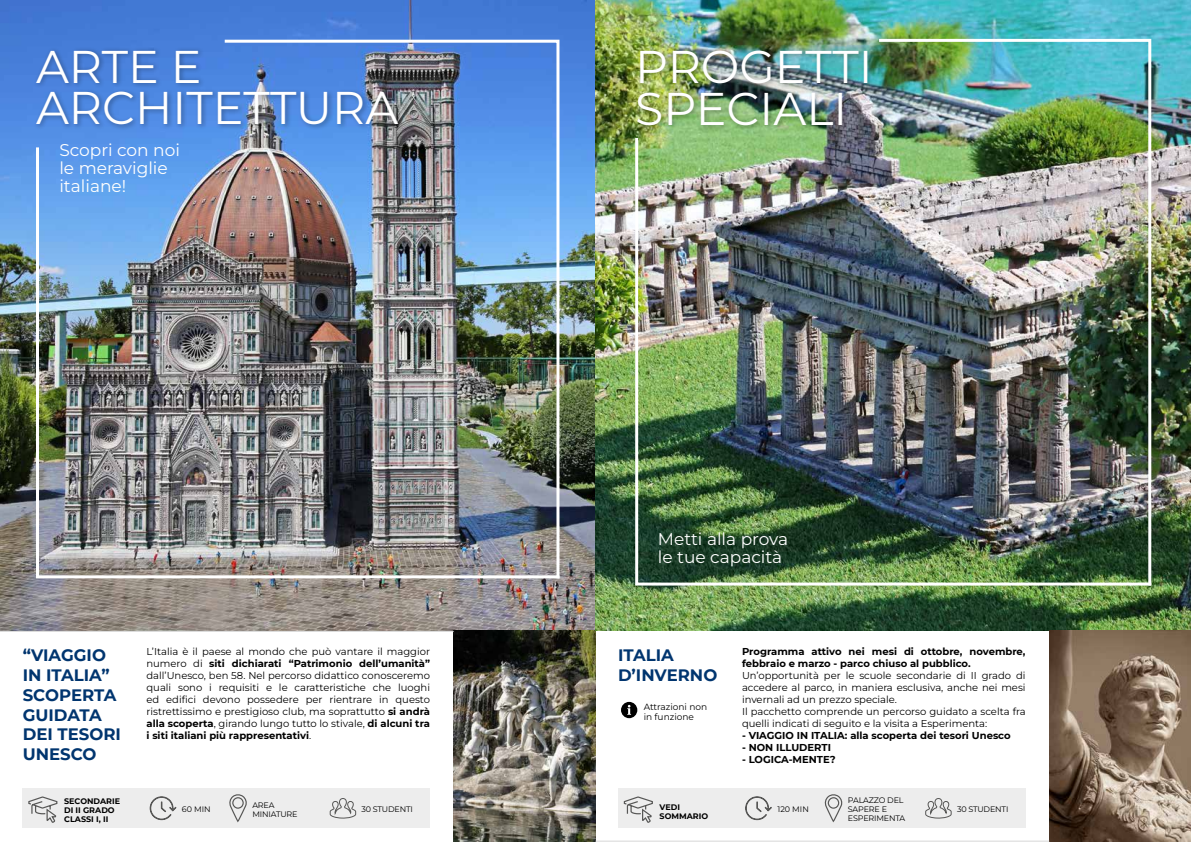
<style>
.page{position:relative;width:1191px;height:842px;background:#fff}
.page>*{position:absolute;margin:0;border:0;box-sizing:border-box;transform-origin:0 0}
.t1{font:45.9px/41.4px "Montserrat";color:#fff}
.t2{font:17px/18px "Montserrat";color:#fff}
.t3{font:700 16.5px/19.8px "Montserrat";color:#00356f}
.t4{font:10px/12px "Montserrat";color:#000;text-align:justify}
.t5{font:700 10px/12px "Montserrat";color:#000}
.t6{font:9px/10.8px "Montserrat";color:#000}
.t7{font:8px/9px "Montserrat";letter-spacing:-.02em;color:#000}
.t8{font:700 8px/9px "Montserrat";color:#000}
.s1{font-weight:700}
</style>
<div class="page">
<img style="left:0;top:0;width:595px;height:631px">
<img style="left:222px;top:38px;width:339px;height:543px">
<div style="left:33px;top:47px;width:371px;height:84px;background:#000;opacity:.33"></div>
<img style="left:34px;top:144px;width:528px;height:436px">
<img style="left:454px;top:631px;width:141px;height:210px">
<div style="left:23px;top:788px;width:407px;height:40px;background:#ededed"></div>
<svg style="left:28px;top:796px;width:30px;height:26px"></svg>
<svg style="left:149px;top:796px;width:28px;height:25px"></svg>
<svg style="left:229px;top:794px;width:18px;height:29px"></svg>
<svg style="left:329px;top:798px;width:28px;height:21px"></svg>
<img style="left:595px;top:0;width:596px;height:631px">
<img style="left:876px;top:37px;width:276px;height:551px">
<div style="left:634px;top:48px;width:240px;height:84px;background:#000;opacity:.33"></div>
<img style="left:633px;top:135px;width:521px;height:452px">
<img style="left:1049px;top:631px;width:142px;height:210px">
<div style="left:618px;top:788px;width:407px;height:40px;background:#ededed"></div>
<svg style="left:623px;top:796px;width:30px;height:26px"></svg>
<svg style="left:745px;top:796px;width:27px;height:25px"></svg>
<svg style="left:824px;top:794px;width:19px;height:29px"></svg>
<svg style="left:925px;top:798px;width:27px;height:21px"></svg>
<hr style="left:595px;top:841px;width:454px;height:1px;background:#d6d6d6">
<div style="left:621px;top:702px;width:16px;height:16px;background:#000;border-radius:50%"></div>
<svg style="left:627px;top:705px;width:4px;height:10px"></svg>
<hr style="left:0;top:631px;width:454px;height:1px;background:#d6d6d6">
<h1 class="t1" style="left:36px;top:44px;width:364px">ARTE E<br>ARCHITETTURA</h1>
<h2 class="t2" style="left:59px;top:140px;width:122px">Scopri con noi le meraviglie italiane!</h2>
<h3 class="t3" style="left:23px;top:644px;width:100px">“VIAGGIO<br>IN ITALIA”<br>SCOPERTA<br>GUIDATA<br>DEI TESORI<br>UNESCO</h3>
<p class="t4" style="left:146px;top:645px;width:285px">L’Italia è il paese al mondo che può vantare il maggior numero di <span class="s1">siti dichiarati “Patrimonio dell’umanità” </span>dall’Unesco, ben 58. Nel percorso didattico conosceremo quali sono i requisiti e le caratteristiche che luoghi ed edifici devono possedere per rientrare in questo ristrettissimo e prestigioso club, ma soprattutto <span class="s1">si andrà alla scoperta</span>, girando lungo tutto lo stivale, <span class="s1">di alcuni tra i siti italiani più rappresentativi</span>.</p>
<p class="t8" style="left:64px;top:796px;width:57px">SECONDARIE<br>DI II GRADO<br>CLASSI I, II</p>
<p class="t7" style="left:182px;top:804px;width:30px">60 MIN</p>
<p class="t7" style="left:252px;top:800px;width:47px">AREA<br>MINIATURE</p>
<p class="t7" style="left:361px;top:804px;width:53px">30 STUDENTI</p>
<h1 class="t1" style="left:635px;top:45px;width:239px">PROGETTI<br>SPECIALI</h1>
<h2 class="t2" style="left:658px;top:529px;width:132px">Metti alla prova le tue capacità</h2>
<h3 class="t3" style="left:618px;top:644px;width:101px">ITALIA<br>D’INVERNO</h3>
<p class="t5" style="left:742px;top:645px;width:285px">Programma attivo nei mesi di ottobre, novembre, febbraio e marzo - parco chiuso al pubblico.</p>
<p class="t4" style="left:742px;top:669px;width:285px;text-align:left">Un’opportunità per le scuole secondarie di II grado di accedere al parco, in maniera esclusiva, anche nei mesi invernali ad un prezzo speciale.<br>Il pacchetto comprende un percorso guidato a scelta fra quelli indicati di seguito e la visita a Esperimenta:</p>
<p class="t5" style="left:742px;top:729px;width:270px">- VIAGGIO IN ITALIA: alla scoperta dei tesori Unesco</p>
<p class="t5" style="left:742px;top:741px;width:90px">- NON ILLUDERTI</p>
<p class="t5" style="left:742px;top:753px;width:95px">- LOGICA-MENTE?</p>
<p class="t6" style="left:643px;top:701px;width:65px">Attrazioni non in funzione</p>
<p class="t7" style="left:777px;top:804px;width:33px">120 MIN</p>
<p class="t7" style="left:848px;top:795px;width:59px">PALAZZO DEL<br>SAPERE E<br>ESPERIMENTA</p>
<p class="t8" style="left:659px;top:802px;width:22px">VEDI</p>
<p class="t7" style="left:957px;top:804px;width:53px">30 STUDENTI</p>
<p class="t8" style="left:659px;top:811px;width:50px">SOMMARIO</p>
</div>
